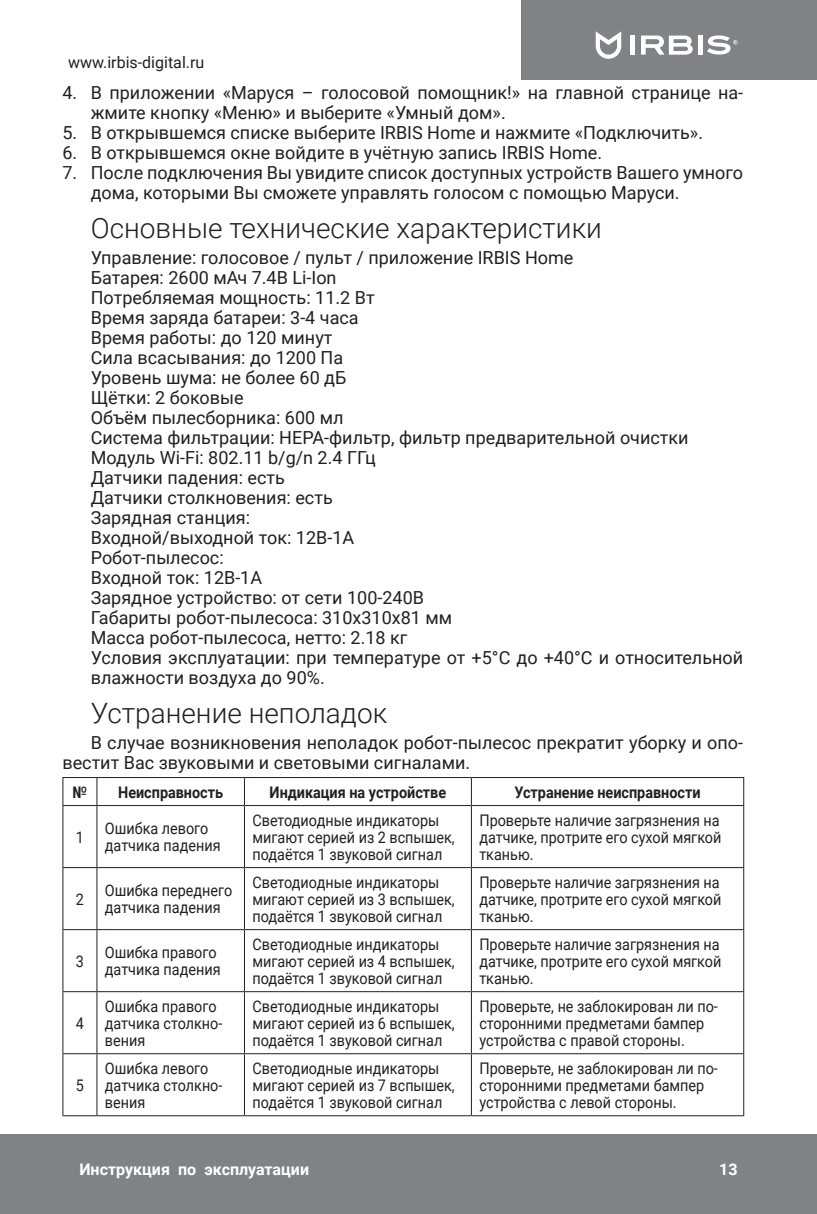
<style>
.page{position:relative;width:817px;height:1214px;background:#fff}
.page>*{position:absolute;margin:0;border:0;box-sizing:border-box;transform-origin:0 0}
.t1{font:300 28px "Roboto";color:#231f20}
.t2{font:18px/20px "Roboto";color:#231f20}
.t3{font:16px/17px "Roboto";color:#231f20;scale:.9 1}
.t4{font:700 16px "Roboto";color:#231f20;scale:.9 1}
.t5{font:700 16px "Roboto";color:#fff}
.t6{font:16px "Roboto";color:#231f20}
</style>
<div class="page">
<div style="left:0;top:1134px;width:816px;height:79px;background:#808285"></div>
<div style="left:522px;top:0;width:294px;height:79px;background:#808285"></div>
<svg style="left:595px;top:31px;width:26px;height:28px"></svg>
<hr style="left:630px;top:36px;width:4px;height:19px;background:#fff">
<svg style="left:641px;top:36px;width:51px;height:19px"></svg>
<div style="left:697px;top:36px;width:5px;height:19px;background:#fff"></div>
<svg style="left:707px;top:35px;width:30px;height:20px"></svg>
<hr style="left:62px;top:777px;width:35px;height:1px;background:#231f20">
<svg style="left:62px;top:778px;width:1px;height:27px"></svg>
<hr style="left:97px;top:777px;width:147px;height:1px;background:#231f20">
<svg style="left:96px;top:778px;width:1px;height:27px"></svg>
<hr style="left:244px;top:777px;width:227px;height:1px;background:#231f20">
<svg style="left:244px;top:778px;width:1px;height:27px"></svg>
<hr style="left:471px;top:777px;width:273px;height:1px;background:#231f20">
<svg style="left:471px;top:778px;width:1px;height:27px"></svg>
<svg style="left:743px;top:778px;width:1px;height:27px"></svg>
<hr style="left:62px;top:805px;width:35px;height:1px;background:#231f20">
<hr style="left:62px;top:806px;width:1px;height:61px;background:#231f20">
<hr style="left:97px;top:805px;width:147px;height:1px;background:#231f20">
<hr style="left:96px;top:806px;width:1px;height:61px;background:#231f20">
<hr style="left:244px;top:805px;width:227px;height:1px;background:#231f20">
<hr style="left:244px;top:806px;width:1px;height:61px;background:#231f20">
<hr style="left:471px;top:805px;width:273px;height:1px;background:#231f20">
<hr style="left:471px;top:806px;width:1px;height:61px;background:#231f20">
<hr style="left:743px;top:806px;width:1px;height:61px;background:#231f20">
<hr style="left:62px;top:867px;width:35px;height:1px;background:#231f20">
<hr style="left:62px;top:868px;width:1px;height:61px;background:#231f20">
<hr style="left:97px;top:867px;width:147px;height:1px;background:#231f20">
<hr style="left:96px;top:868px;width:1px;height:61px;background:#231f20">
<hr style="left:244px;top:867px;width:227px;height:1px;background:#231f20">
<hr style="left:244px;top:868px;width:1px;height:61px;background:#231f20">
<hr style="left:471px;top:867px;width:273px;height:1px;background:#231f20">
<hr style="left:471px;top:868px;width:1px;height:61px;background:#231f20">
<hr style="left:743px;top:868px;width:1px;height:61px;background:#231f20">
<hr style="left:62px;top:929px;width:35px;height:1px;background:#231f20">
<hr style="left:62px;top:930px;width:1px;height:61px;background:#231f20">
<hr style="left:97px;top:929px;width:147px;height:1px;background:#231f20">
<hr style="left:96px;top:930px;width:1px;height:61px;background:#231f20">
<hr style="left:244px;top:929px;width:227px;height:1px;background:#231f20">
<hr style="left:244px;top:930px;width:1px;height:61px;background:#231f20">
<hr style="left:471px;top:929px;width:273px;height:1px;background:#231f20">
<hr style="left:471px;top:930px;width:1px;height:61px;background:#231f20">
<hr style="left:743px;top:930px;width:1px;height:61px;background:#231f20">
<hr style="left:62px;top:991px;width:35px;height:1px;background:#231f20">
<hr style="left:62px;top:992px;width:1px;height:61px;background:#231f20">
<hr style="left:97px;top:991px;width:147px;height:1px;background:#231f20">
<hr style="left:96px;top:992px;width:1px;height:61px;background:#231f20">
<hr style="left:244px;top:991px;width:227px;height:1px;background:#231f20">
<hr style="left:244px;top:992px;width:1px;height:61px;background:#231f20">
<hr style="left:471px;top:991px;width:273px;height:1px;background:#231f20">
<hr style="left:471px;top:992px;width:1px;height:61px;background:#231f20">
<hr style="left:743px;top:992px;width:1px;height:61px;background:#231f20">
<hr style="left:62px;top:1053px;width:35px;height:1px;background:#231f20">
<hr style="left:62px;top:1054px;width:1px;height:61px;background:#231f20">
<hr style="left:97px;top:1053px;width:147px;height:1px;background:#231f20">
<hr style="left:96px;top:1054px;width:1px;height:61px;background:#231f20">
<hr style="left:244px;top:1053px;width:227px;height:1px;background:#231f20">
<hr style="left:244px;top:1054px;width:1px;height:61px;background:#231f20">
<hr style="left:471px;top:1053px;width:273px;height:1px;background:#231f20">
<hr style="left:471px;top:1054px;width:1px;height:61px;background:#231f20">
<hr style="left:743px;top:1054px;width:1px;height:61px;background:#231f20">
<hr style="left:62px;top:1115px;width:35px;height:1px;background:#231f20">
<hr style="left:97px;top:1115px;width:147px;height:1px;background:#231f20">
<hr style="left:244px;top:1115px;width:227px;height:1px;background:#231f20">
<hr style="left:471px;top:1115px;width:273px;height:1px;background:#231f20">
<p class="t6" style="left:68px;top:51px;width:138px">www.irbis-digital.ru</p>
<p class="t2" style="left:91px;top:81px;width:653px;text-indent:-28px">4. В приложении «Маруся – голосовой помощник!» на главной странице на&shy;жмите кнопку «Меню» и выберите «Умный дом».</p>
<p class="t2" style="left:62px;top:121px;width:642px">5. В открывшемся списке выберите IRBIS Home и нажмите «Подключить».</p>
<p class="t2" style="left:62px;top:141px;width:541px">6. В открывшемся окне войдите в учётную запись IRBIS Home.</p>
<p class="t2" style="left:91px;top:161px;width:653px;text-indent:-28px">7. После подключения Вы увидите список доступных устройств Вашего умного дома, которыми Вы сможете управлять голосом с помощью Маруси.</p>
<h1 class="t1" style="left:91px;top:208px;width:512px">Основные технические характеристики</h1>
<p class="t2" style="left:91px;top:246px;width:653px">Управление: голосовое / пульт / приложение IRBIS Home<br>Батарея: 2600 мАч 7.4В Li-Ion<br>Потребляемая мощность: 11.2 Вт<br>Время заряда батареи: 3-4 часа<br>Время работы: до 120 минут<br>Сила всасывания: до 1200 Па<br>Уровень шума: не более 60 дБ<br>Щётки: 2 боковые<br>Объём пылесборника: 600 мл<br>Система фильтрации: HEPA-фильтр, фильтр предварительной очистки<br>Модуль Wi-Fi: 802.11 b/g/n 2.4 ГГц<br>Датчики падения: есть<br>Датчики столкновения: есть<br>Зарядная станция:<br>Входной/выходной ток: 12В-1А<br>Робот-пылесос:<br>Входной ток: 12В-1А<br>Зарядное устройство: от сети 100-240В<br>Габариты робот-пылесоса: 310х310х81 мм<br>Масса робот-пылесоса, нетто: 2.18 кг<br>Условия эксплуатации: при температуре от +5°С до +40°С и относительной влажности воздуха до 90%.</p>
<h1 class="t1" style="left:91px;top:693px;width:298px">Устранение неполадок</h1>
<p class="t2" style="left:62px;top:731px;width:682px;text-indent:28px">В случае возникновения неполадок робот-пылесос прекратит уборку и опо&shy;вестит Вас звуковыми и световыми сигналами.</p>
<p class="t4" style="left:73px;top:780px;width:18px">№</p>
<p class="t4" style="left:118px;top:780px;width:118px">Неисправность</p>
<p class="t4" style="left:269px;top:780px;width:197px">Индикация на устройстве</p>
<p class="t4" style="left:514px;top:780px;width:208px">Устранение неисправности</p>
<p class="t3" style="left:76px;top:827px;width:10px">1</p>
<p class="t3" style="left:105px;top:819px;width:130px">Ошибка левого датчика падения</p>
<p class="t3" style="left:252px;top:810px;width:226px">Светодиодные индикаторы мигают серией из 2 вспышек, подаётся 1 звуковой сигнал</p>
<p class="t3" style="left:479px;top:810px;width:270px;text-align:justify">Проверьте наличие загрязнения на датчике, протрите его сухой мягкой тканью.</p>
<p class="t3" style="left:76px;top:889px;width:10px">2</p>
<p class="t3" style="left:105px;top:881px;width:143px">Ошибка переднего датчика падения</p>
<p class="t3" style="left:252px;top:872px;width:226px">Светодиодные индикаторы мигают серией из 3 вспышек, подаётся 1 звуковой сигнал</p>
<p class="t3" style="left:479px;top:872px;width:270px;text-align:justify">Проверьте наличие загрязнения на датчике, протрите его сухой мягкой тканью.</p>
<p class="t3" style="left:76px;top:951px;width:10px">3</p>
<p class="t3" style="left:105px;top:943px;width:130px">Ошибка правого датчика падения</p>
<p class="t3" style="left:252px;top:934px;width:226px">Светодиодные индикаторы мигают серией из 4 вспышек, подаётся 1 звуковой сигнал</p>
<p class="t3" style="left:479px;top:934px;width:270px;text-align:justify">Проверьте наличие загрязнения на датчике, протрите его сухой мягкой тканью.</p>
<p class="t3" style="left:76px;top:1013px;width:10px">4</p>
<p class="t3" style="left:105px;top:996px;width:132px">Ошибка правого датчика столкно&shy;вения</p>
<p class="t3" style="left:252px;top:996px;width:226px">Светодиодные индикаторы мигают серией из 6 вспышек, подаётся 1 звуковой сигнал</p>
<p class="t3" style="left:479px;top:996px;width:266px">Проверьте, не заблокирован ли по&shy;сторонними предметами бампер устройства с правой стороны.</p>
<p class="t3" style="left:76px;top:1075px;width:10px">5</p>
<p class="t3" style="left:105px;top:1058px;width:132px">Ошибка левого датчика столкно&shy;вения</p>
<p class="t3" style="left:252px;top:1058px;width:226px">Светодиодные индикаторы мигают серией из 7 вспышек, подаётся 1 звуковой сигнал</p>
<p class="t3" style="left:479px;top:1058px;width:266px">Проверьте, не заблокирован ли по&shy;сторонними предметами бампер устройства с левой стороны.</p>
<p class="t5" style="left:79px;top:1157px;width:231px">Инструкция по эксплуатации</p>
<p class="t5" style="left:719px;top:1157px;width:20px">13</p>
</div>
